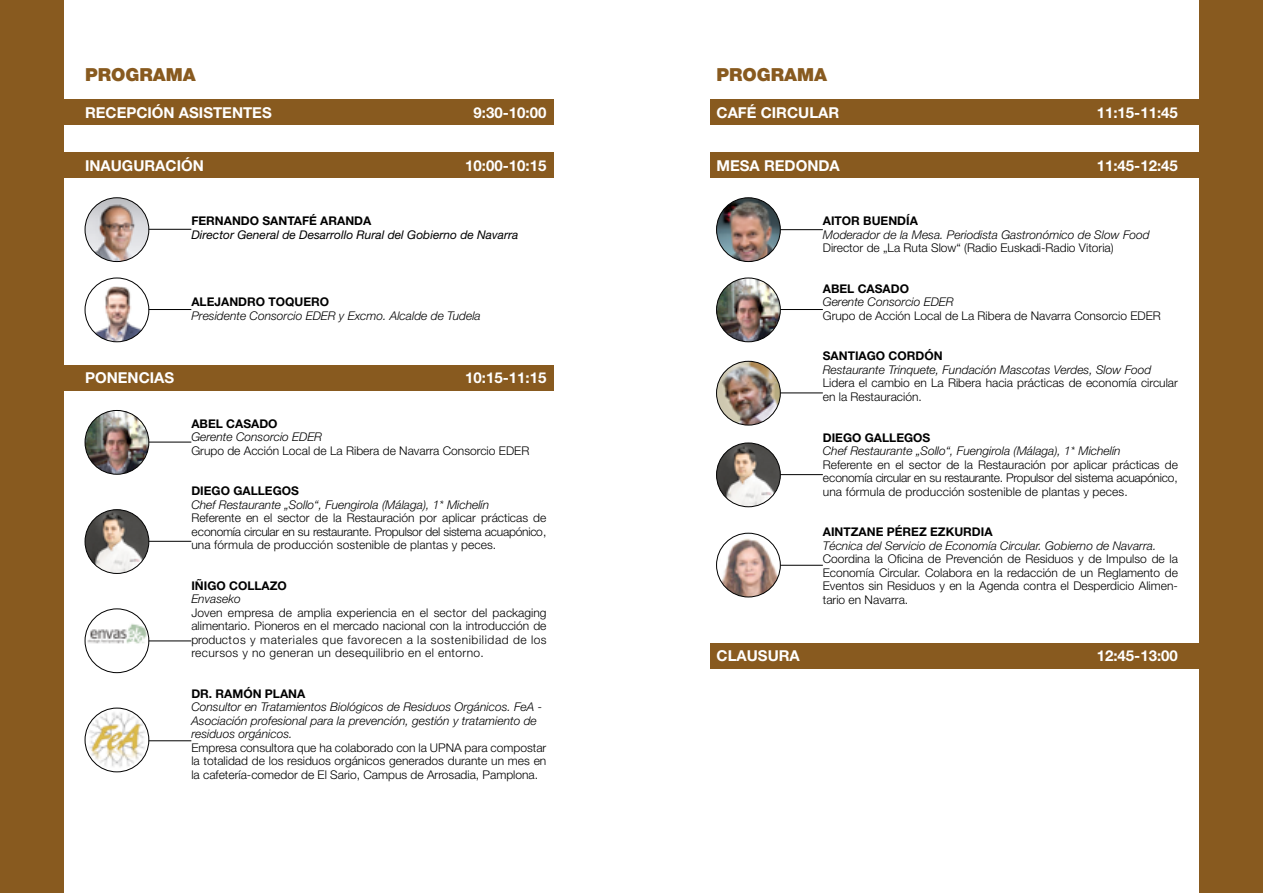
<style>
.page{position:relative;width:1263px;height:893px;background:#fff}
.page>*{position:absolute;margin:0;border:0;box-sizing:border-box;transform-origin:0 0}
.t1{font:900 18px "Helvetica Neue";color:#885a1f}
.t2{font:700 15px "Helvetica Neue";color:#fff}
.t3{font:300 12px/13.5px "Helvetica Neue";color:#000;text-align:justify}
.t4{font:italic 300 12px/13.5px "Helvetica Neue";color:#000}
.t5{font:700 12px "Helvetica Neue";color:#000}
.t6{font:italic 12px "Helvetica Neue";color:#000}
</style>
<div class="page">
<div style="left:60px;top:99px;width:494px;height:25px;background:#885a1f"></div>
<div style="left:60px;top:152px;width:494px;height:25px;background:#885a1f"></div>
<div style="left:60px;top:365px;width:494px;height:25px;background:#885a1f"></div>
<div style="left:711px;top:643px;width:497px;height:26px;background:#885a1f"></div>
<img style="left:85px;top:198px;width:64px;height:64px;border-radius:32px">
<div style="left:85px;top:197px;width:64px;height:65px;border:1px solid #000;border-radius:50%"></div>
<hr style="left:149px;top:229px;width:42px;height:1px;background:#000">
<img style="left:85px;top:287px;width:64px;height:55px">
<div style="left:85px;top:278px;width:64px;height:64px;border:1px solid #000;border-radius:50%"></div>
<hr style="left:149px;top:309px;width:42px;height:1px;background:#000">
<img style="left:716px;top:198px;width:64px;height:64px;border-radius:32px">
<div style="left:716px;top:197px;width:65px;height:65px;border:1px solid #000;border-radius:50%"></div>
<hr style="left:780px;top:229px;width:43px;height:1px;background:#000">
<img style="left:85px;top:510px;width:64px;height:63px;border-radius:32px">
<div style="left:85px;top:509px;width:64px;height:65px;border:1px solid #000;border-radius:50%"></div>
<hr style="left:149px;top:541px;width:42px;height:1px;background:#000">
<img style="left:716px;top:443px;width:64px;height:64px;border-radius:32px">
<div style="left:716px;top:443px;width:65px;height:64px;border:1px solid #000;border-radius:50%"></div>
<hr style="left:780px;top:474px;width:43px;height:1px;background:#000">
<img style="left:85px;top:410px;width:64px;height:64px;border-radius:32px">
<div style="left:85px;top:410px;width:64px;height:65px;border:1px solid #000;border-radius:50%"></div>
<hr style="left:149px;top:442px;width:42px;height:1px;background:#000">
<img style="left:716px;top:361px;width:64px;height:64px">
<div style="left:716px;top:361px;width:65px;height:64px;border:1px solid #000;border-radius:50%"></div>
<hr style="left:780px;top:393px;width:43px;height:1px;background:#000">
<img style="left:85px;top:618px;width:64px;height:32px">
<div style="left:85px;top:608px;width:64px;height:65px;border:1px solid #000;border-radius:50%"></div>
<hr style="left:149px;top:640px;width:42px;height:1px;background:#000">
<img style="left:716px;top:533px;width:64px;height:64px;border-radius:32px">
<div style="left:716px;top:533px;width:65px;height:64px;border:1px solid #000;border-radius:50%"></div>
<hr style="left:780px;top:565px;width:43px;height:1px;background:#000">
<img style="left:85px;top:708px;width:64px;height:64px;border-radius:32px">
<div style="left:85px;top:708px;width:64px;height:64px;border:1px solid #000;border-radius:50%"></div>
<hr style="left:149px;top:740px;width:42px;height:1px;background:#000">
<div style="left:0;top:0;width:64px;height:893px;background:#885a1f"></div>
<div style="left:1199px;top:0;width:64px;height:893px;background:#885a1f"></div>
<hr style="left:780px;top:309px;width:43px;height:1px;background:#000">
<img style="left:716px;top:278px;width:64px;height:64px;border-radius:32px">
<div style="left:716px;top:278px;width:65px;height:64px;border:1px solid #000;border-radius:50%"></div>
<div style="left:711px;top:152px;width:497px;height:25px;background:#885a1f"></div>
<div style="left:711px;top:99px;width:497px;height:25px;background:#885a1f"></div>
<h1 class="t1" style="left:85px;top:64px;width:112px">PROGRAMA</h1>
<h1 class="t1" style="left:716px;top:64px;width:112px">PROGRAMA</h1>
<p class="t2" style="left:85px;top:103px;width:188px">RECEPCIÓN ASISTENTES</p>
<p class="t2" style="left:474px;top:103px;width:74px">9:30-10:00</p>
<p class="t2" style="left:85px;top:156px;width:120px">INAUGURACIÓN</p>
<p class="t2" style="left:465px;top:156px;width:83px">10:00-10:15</p>
<p class="t5" style="left:191px;top:214px;width:182px">FERNANDO SANTAFÉ ARANDA</p>
<p class="t6" style="left:191px;top:227px;width:329px">Director General de Desarrollo Rural del Gobierno de Navarra</p>
<p class="t5" style="left:191px;top:295px;width:139px">ALEJANDRO TOQUERO</p>
<p class="t4" style="left:191px;top:309px;width:291px">Presidente Consorcio EDER y Excmo. Alcalde de Tudela</p>
<p class="t2" style="left:85px;top:369px;width:91px">PONENCIAS</p>
<p class="t2" style="left:465px;top:369px;width:83px">10:15-11:15</p>
<p class="t5" style="left:191px;top:416px;width:88px">ABEL CASADO</p>
<p class="t4" style="left:191px;top:430px;width:132px">Gerente Consorcio EDER</p>
<p class="t3" style="left:191px;top:444px;width:339px">Grupo de Acción Local de La Ribera de Navarra Consorcio EDER</p>
<p class="t5" style="left:191px;top:484px;width:109px">DIEGO GALLEGOS</p>
<p class="t4" style="left:191px;top:498px;width:299px">Chef Restaurante „Sollo“, Fuengirola (Málaga), 1* Michelín</p>
<p class="t3" style="left:191px;top:511px;width:357px">Referente en el sector de la Restauración por aplicar prácticas de economía circular en su restaurante. Propulsor del sistema acuapónico, una fórmula de producción sostenible de plantas y peces.</p>
<p class="t5" style="left:191px;top:578px;width:97px">IÑIGO COLLAZO</p>
<p class="t4" style="left:191px;top:592px;width:51px">Envaseko</p>
<p class="t3" style="left:191px;top:606px;width:357px">Joven empresa de amplia experiencia en el sector del packaging alimentario. Pioneros en el mercado nacional con la introducción de productos y materiales que favorecen a la sostenibilidad de los recursos y no generan un desequilibrio en el entorno.</p>
<p class="t5" style="left:191px;top:686px;width:116px">DR. RAMÓN PLANA</p>
<p class="t4" style="left:191px;top:700px;width:352px">Consultor en Tratamientos Biológicos de Residuos Orgánicos. FeA -<br>Asociación profesional para la prevención, gestión y tratamiento de residuos orgánicos.</p>
<p class="t3" style="left:191px;top:741px;width:357px">Empresa consultora que ha colaborado con la UPNA para compostar la totalidad de los residuos orgánicos generados durante un mes en la cafetería-comedor de El Sario, Campus de Arrosadia, Pamplona.</p>
<p class="t2" style="left:716px;top:103px;width:124px">CAFÉ CIRCULAR</p>
<p class="t2" style="left:1097px;top:103px;width:83px">11:15-11:45</p>
<p class="t2" style="left:716px;top:156px;width:125px">MESA REDONDA</p>
<p class="t2" style="left:1097px;top:156px;width:83px">11:45-12:45</p>
<p class="t5" style="left:823px;top:214px;width:97px">AITOR BUENDÍA</p>
<p class="t4" style="left:823px;top:228px;width:328px">Moderador de la Mesa. Periodista Gastronómico de Slow Food</p>
<p class="t3" style="left:823px;top:241px;width:292px">Director de „La Ruta Slow“ (Radio Euskadi-Radio Vitoria)</p>
<p class="t5" style="left:823px;top:281px;width:88px">ABEL CASADO</p>
<p class="t4" style="left:823px;top:295px;width:132px">Gerente Consorcio EDER</p>
<p class="t3" style="left:823px;top:309px;width:339px">Grupo de Acción Local de La Ribera de Navarra Consorcio EDER</p>
<p class="t5" style="left:823px;top:349px;width:121px">SANTIAGO CORDÓN</p>
<p class="t4" style="left:823px;top:363px;width:330px">Restaurante Trinquete, Fundación Mascotas Verdes, Slow Food</p>
<p class="t3" style="left:823px;top:376px;width:357px">Lidera el cambio en La Ribera hacia prácticas de economía circular en la Restauración.</p>
<p class="t5" style="left:823px;top:430px;width:109px">DIEGO GALLEGOS</p>
<p class="t4" style="left:823px;top:444px;width:299px">Chef Restaurante „Sollo“, Fuengirola (Málaga), 1* Michelín</p>
<p class="t3" style="left:823px;top:457px;width:357px">Referente en el sector de la Restauración por aplicar prácticas de economía circular en su restaurante. Propulsor del sistema acuapónico, una fórmula de producción sostenible de plantas y peces.</p>
<p class="t5" style="left:823px;top:524px;width:171px">AINTZANE PÉREZ EZKURDIA</p>
<p class="t4" style="left:823px;top:538px;width:335px">Técnica del Servicio de Economía Circular. Gobierno de Navarra.</p>
<p class="t3" style="left:823px;top:552px;width:357px">Coordina la Oficina de Prevención de Residuos y de Impulso de la Economía Circular. Colabora en la redacción de un Reglamento de Eventos sin Residuos y en la Agenda contra el Desperdicio Alimen&shy;tario en Navarra.</p>
<p class="t2" style="left:716px;top:646px;width:85px">CLAUSURA</p>
<p class="t2" style="left:1097px;top:646px;width:83px">12:45-13:00</p>
</div>
